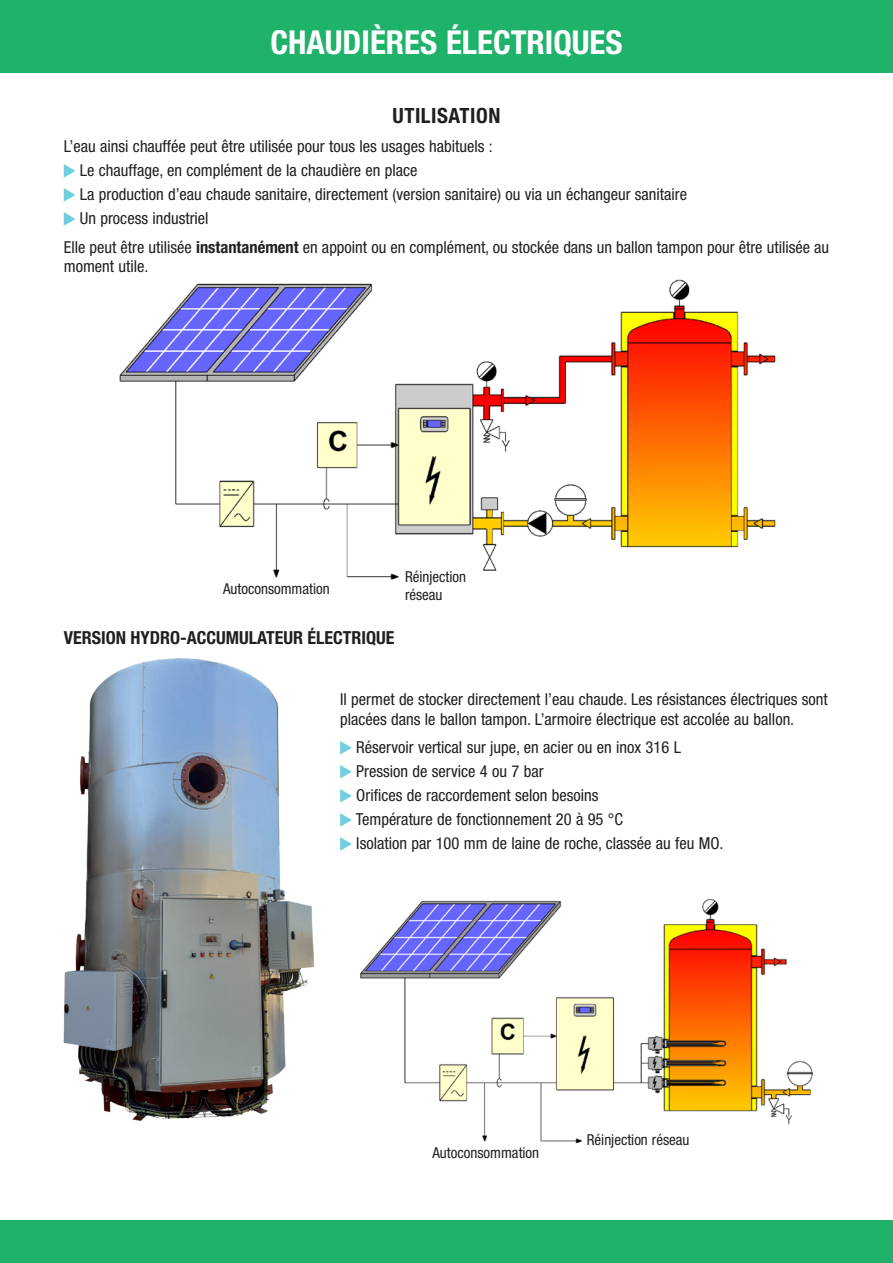
<style>
.page{position:relative;width:893px;height:1263px;background:#fff}
.page>*{position:absolute;margin:0;border:0;box-sizing:border-box;transform-origin:0 0}
.Grand_Titre{font:700 condensed 33px "Helvetica Neue";color:#fff}
.Légende{font:700 condensed 21px "Helvetica Neue";letter-spacing:.025em;color:#231f20}
.Légende-2{font:700 condensed 18px "Helvetica Neue";color:#231f20}
.Texte{font:condensed 16.5px/19.8px "Helvetica Neue";color:#231f20}
.Texte-2{font:condensed 15px/18px "Helvetica Neue";color:#231f20}
.s1{font-weight:700}
</style>
<div class="page">
<img style="left:63px;top:658px;width:252px;height:463px">
<img style="left:119px;top:279px;width:657px;height:301px">
<img style="left:360px;top:899px;width:453px;height:245px">
<svg style="left:340px;top:741px;width:12px;height:13px"></svg>
<svg style="left:340px;top:765px;width:12px;height:14px"></svg>
<svg style="left:340px;top:789px;width:12px;height:14px"></svg>
<svg style="left:340px;top:813px;width:12px;height:14px"></svg>
<svg style="left:340px;top:837px;width:12px;height:14px"></svg>
<div style="left:0;top:1220px;width:893px;height:43px;background:#1eb26a"></div>
<div style="left:0;top:0;width:893px;height:72px;background:#1eb26a"></div>
<svg style="left:64px;top:164px;width:12px;height:14px"></svg>
<svg style="left:64px;top:188px;width:12px;height:14px"></svg>
<svg style="left:64px;top:212px;width:12px;height:14px"></svg>
<p class="Grand_Titre" style="left:270px;top:23px;width:354px">CHAUDIÈRES ÉLECTRIQUES</p>
<p class="Légende" style="left:393px;top:102px;width:109px">UTILISATION</p>
<p class="Texte" style="left:64px;top:136px;width:430px">L’eau ainsi chauffée peut être utilisée pour tous les usages habituels :</p>
<p class="Texte" style="left:80px;top:160px;width:339px">Le chauffage, en complément de la chaudière en place</p>
<p class="Texte" style="left:80px;top:184px;width:609px">La production d’eau chaude sanitaire, directement (version sanitaire) ou via un échangeur sanitaire</p>
<p class="Texte" style="left:80px;top:208px;width:130px">Un process industriel</p>
<p class="Texte" style="left:64px;top:237px;width:767px">Elle peut être utilisée <span class="s1">instantanément</span> en appoint ou en complément, ou stockée dans un ballon tampon pour être utilisée au moment utile.</p>
<p class="Texte-2" style="left:223px;top:580px;width:108px">Autoconsommation</p>
<p class="Légende-2" style="left:64px;top:627px;width:332px">VERSION HYDRO-ACCUMULATEUR ÉLECTRIQUE</p>
<p class="Texte-2" style="left:405px;top:567px;width:63px">Réinjection réseau</p>
<p class="Texte" style="left:340px;top:689px;width:489px">Il permet de stocker directement l’eau chaude. Les résistances électriques sont placées dans le ballon tampon. L’armoire électrique est accolée au ballon.</p>
<p class="Texte" style="left:356px;top:737px;width:326px">Réservoir vertical sur jupe, en acier ou en inox 316 L</p>
<p class="Texte" style="left:356px;top:761px;width:189px">Pression de service 4 ou 7 bar</p>
<p class="Texte" style="left:356px;top:785px;width:244px">Orifices de raccordement selon besoins</p>
<p class="Texte" style="left:356px;top:809px;width:269px">Température de fonctionnement 20 à 95 °C</p>
<p class="Texte" style="left:356px;top:833px;width:369px">Isolation par 100 mm de laine de roche, classée au feu MO.</p>
<p class="Texte-2" style="left:432px;top:1143px;width:108px">Autoconsommation</p>
<p class="Texte-2" style="left:587px;top:1131px;width:104px">Réinjection réseau</p>
</div>
